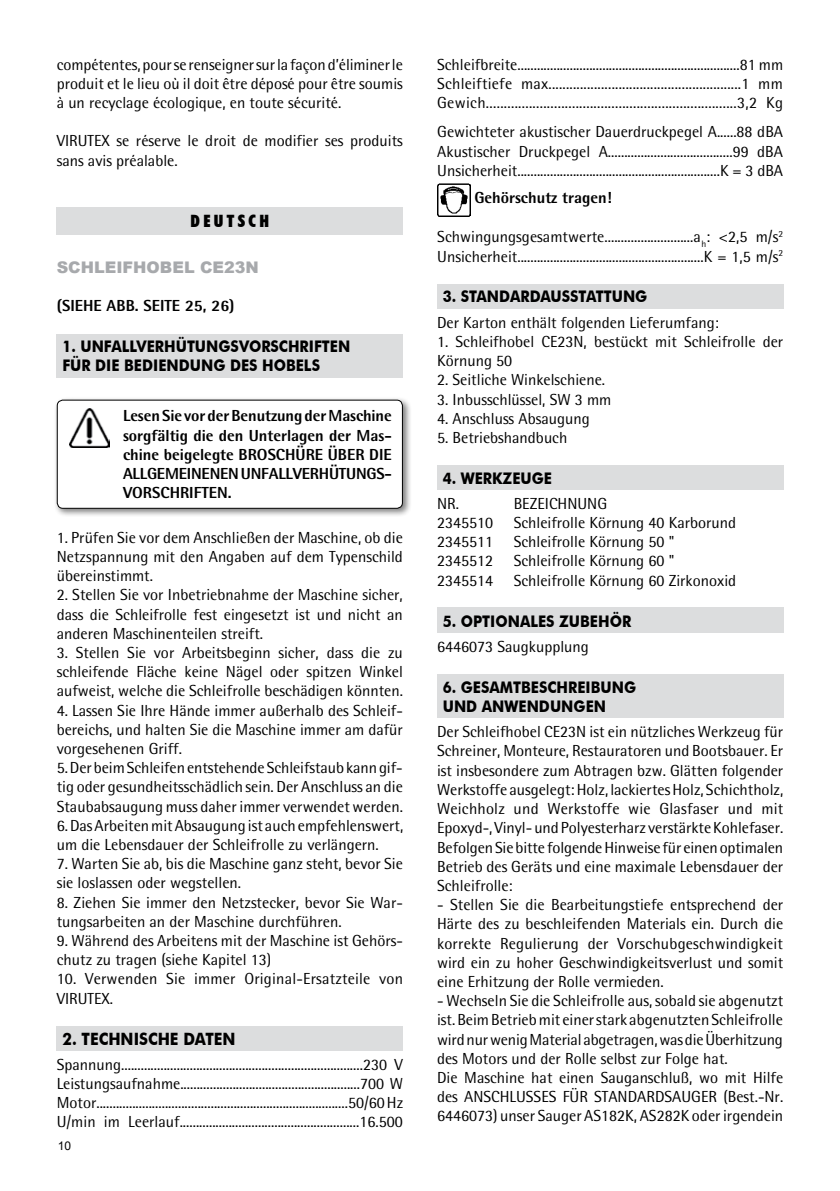
<style>
.page{position:relative;width:840px;height:1191px;background:#fff}
.page>*{position:absolute;margin:0;border:0;box-sizing:border-box;transform-origin:0 0}
.t1{font:700 17px "Futura BT";color:#000;scale:.9 1}
.t2{font:900 condensed 17px "Futura BT";letter-spacing:.2em;color:#000}
.t3{font:16px/19.2px "Rotis Semi Sans";color:#000;text-align:justify}
.t4{font:800 16px/19.2px "Rotis Semi Sans";color:#000;text-align:justify}
.t5{font:700 16px/19.2px "Futura BT";color:#000;scale:.9 1}
.t6{font:900 16px "Arial";color:#a7a9ac}
.t7{font:12px "Arial";color:#000}
</style>
<div class="page">
<div style="left:57px;top:207px;width:345px;height:28px;background:#dcddde"></div>
<div style="left:57px;top:334px;width:345px;height:43px;background:#dcddde"></div>
<div style="left:53px;top:396px;width:358px;height:121px;background:#000;opacity:.5"></div>
<div style="left:57px;top:400px;width:345px;height:108px;background:#fff;border-radius:6px"></div>
<img style="left:70px;top:408px;width:39px;height:39px">
<div style="left:57px;top:399px;width:345px;height:110px;border:1px solid #000;border-radius:6px"></div>
<div style="left:57px;top:1026px;width:345px;height:24px;background:#dcddde"></div>
<img style="left:437px;top:183px;width:33px;height:33px">
<div style="left:437px;top:284px;width:345px;height:24px;background:#dcddde"></div>
<div style="left:437px;top:465px;width:345px;height:24px;background:#dcddde"></div>
<div style="left:437px;top:608px;width:345px;height:25px;background:#dcddde"></div>
<div style="left:437px;top:674px;width:345px;height:44px;background:#dcddde"></div>
<p class="t3" style="left:57px;top:54px;width:347px">compétentes, pour se renseigner sur la façon d’éliminer le produit et le lieu où il doit être déposé pour être soumis à un recyclage écologique, en toute sécurité.</p>
<p class="t3" style="left:57px;top:131px;width:347px">VIRUTEX se réserve le droit de modifier ses produits sans avis préalable.</p>
<p class="t2" style="left:190px;top:211px;width:80px">DEUTSCH</p>
<p class="t6" style="left:57px;top:256px;width:203px">SCHLEIFHOBEL CE23N</p>
<p class="t4" style="left:57px;top:296px;width:179px">(SIEHE ABB. SEITE 25, 26)</p>
<p class="t5" style="left:62px;top:337px;width:321px">1. UNFALLVERHÜTUNGSVORSCHRIFTEN<br>FÜR DIE BEDIENDUNG DES HOBELS</p>
<p class="t4" style="left:123px;top:406px;width:270px">Lesen Sie vor der Benutzung der Maschine sorgfältig die den Unterlagen der Mas&shy;chine beigelegte BROSCHÜRE ÜBER DIE ALLGEMEINENEN UNFALLVERHÜTUNGS-VORSCHRIFTEN.</p>
<p class="t3" style="left:57px;top:527px;width:347px">1. Prüfen Sie vor dem Anschließen der Maschine, ob die Netzspannung mit den Angaben auf dem Typenschild übereinstimmt.</p>
<p class="t3" style="left:57px;top:585px;width:347px">2. Stellen Sie vor Inbetriebnahme der Maschine sicher, dass die Schleifrolle fest eingesetzt ist und nicht an anderen Maschinenteilen streift.</p>
<p class="t3" style="left:57px;top:643px;width:347px">3. Stellen Sie vor Arbeitsbeginn sicher, dass die zu schleifende Fläche keine Nägel oder spitzen Winkel aufweist, welche die Schleifrolle beschädigen könnten.</p>
<p class="t3" style="left:57px;top:700px;width:347px">4. Lassen Sie Ihre Hände immer außerhalb des Schleif&shy;bereichs, und halten Sie die Maschine immer am dafür vorgesehenen Griff.</p>
<p class="t3" style="left:57px;top:758px;width:347px">5. Der beim Schleifen entstehende Schleifstaub kann gif&shy;tig oder gesundheitsschädlich sein. Der Anschluss an die Staubabsaugung muss daher immer verwendet werden.</p>
<p class="t3" style="left:57px;top:815px;width:348px">6. Das Arbeiten mit Absaugung ist auch empfehlenswert, um die Lebensdauer der Schleifrolle zu verlängern.</p>
<p class="t3" style="left:57px;top:854px;width:347px">7. Warten Sie ab, bis die Maschine ganz steht, bevor Sie sie loslassen oder wegstellen.</p>
<p class="t3" style="left:57px;top:892px;width:347px">8. Ziehen Sie immer den Netzstecker, bevor Sie War&shy;tungsarbeiten an der Maschine durchführen.</p>
<p class="t3" style="left:57px;top:931px;width:347px">9. Während des Arbeitens mit der Maschine ist Gehörs&shy;chutz zu tragen (siehe Kapitel 13)</p>
<p class="t3" style="left:57px;top:969px;width:347px">10. Verwenden Sie immer Original-Ersatzteile von<br>VIRUTEX.</p>
<p class="t1" style="left:62px;top:1028px;width:194px">2. TECHNISCHE DATEN</p>
<p class="t3" style="left:57px;top:1054px;width:348px">Spannung..........................................................................230 V Leistungsaufnahme.......................................................700 W Motor.............................................................................50/60 Hz U/min im Leerlauf.......................................................16.500</p>
<p class="t7" style="left:58px;top:1137px;width:15px">10</p>
<p class="t3" style="left:437px;top:54px;width:347px">Schleifbreite....................................................................81 mm Schleiftiefe max.......................................................1 mm Gewich......................................................................3,2 Kg</p>
<p class="t3" style="left:437px;top:122px;width:347px">Gewichteter akustischer Dauerdruckpegel A......88 dBA Akustischer Druckpegel A......................................99 dBA Unsicherheit..............................................................K = 3 dBA</p>
<p class="t4" style="left:474px;top:188px;width:139px">Gehörschutz tragen!</p>
<p class="t3" style="left:437px;top:227px;width:347px">Schwingungsgesamtwerte...........................a<sub>h</sub>: &lt;2,5 m/s<sup>2<br></sup>Unsicherheit.........................................................K = 1,5 m/s<sup>2</sup></p>
<p class="t5" style="left:442px;top:287px;width:229px">3. STANDARDAUSSTATTUNG</p>
<p class="t3" style="left:437px;top:313px;width:283px">Der Karton enthält folgenden Lieferumfang:</p>
<p class="t3" style="left:437px;top:332px;width:347px">1. Schleifhobel CE23N, bestückt mit Schleifrolle der<br>Körnung 50</p>
<p class="t3" style="left:437px;top:370px;width:169px">2. Seitliche Winkelschiene.</p>
<p class="t3" style="left:437px;top:389px;width:176px">3. Inbusschlüssel, SW 3 mm</p>
<p class="t3" style="left:437px;top:409px;width:154px">4. Anschluss Absaugung</p>
<p class="t3" style="left:437px;top:428px;width:132px">5. Betriebshandbuch</p>
<p class="t5" style="left:442px;top:468px;width:123px">4. WERKZEUGE</p>
<p class="t3" style="left:437px;top:493px;width:23px">NR.</p>
<p class="t3" style="left:513px;top:493px;width:95px">BEZEICHNUNG</p>
<p class="t3" style="left:437px;top:513px;width:58px">2345510</p>
<p class="t3" style="left:513px;top:513px;width:224px">Schleifrolle Körnung 40 Karborund</p>
<p class="t3" style="left:437px;top:532px;width:58px">2345511</p>
<p class="t3" style="left:513px;top:532px;width:162px">Schleifrolle Körnung 50 "</p>
<p class="t3" style="left:437px;top:551px;width:58px">2345512</p>
<p class="t3" style="left:513px;top:551px;width:162px">Schleifrolle Körnung 60 "</p>
<p class="t3" style="left:437px;top:570px;width:58px">2345514</p>
<p class="t3" style="left:513px;top:570px;width:224px">Schleifrolle Körnung 60 Zirkonoxid</p>
<p class="t5" style="left:442px;top:611px;width:211px">5. OPTIONALES ZUBEHÖR</p>
<p class="t3" style="left:437px;top:637px;width:153px">6446073 Saugkupplung</p>
<p class="t5" style="left:442px;top:677px;width:216px">6. GESAMTBESCHREIBUNG<br>UND ANWENDUNGEN</p>
<p class="t3" style="left:437px;top:722px;width:347px">Der Schleifhobel CE23N ist ein nützliches Werkzeug für Schreiner, Monteure, Restauratoren und Bootsbauer. Er ist insbesondere zum Abtragen bzw. Glätten folgender Werkstoffe ausgelegt: Holz, lackiertes Holz, Schichtholz, Weichholz und Werkstoffe wie Glasfaser und mit Epoxyd-, Vinyl- und Polyesterharz verstärkte Kohlefaser.<br>Befolgen Sie bitte folgende Hinweise für einen optimalen Betrieb des Geräts und eine maximale Lebensdauer der Schleifrolle:</p>
<p class="t3" style="left:437px;top:895px;width:347px">- Stellen Sie die Bearbeitungstiefe entsprechend der Härte des zu beschleifenden Materials ein. Durch die korrekte Regulierung der Vorschubgeschwindigkeit wird ein zu hoher Geschwindigkeitsverlust und somit eine Erhitzung der Rolle vermieden.</p>
<p class="t3" style="left:437px;top:991px;width:347px;text-align:left">- Wechseln Sie die Schleifrolle aus, sobald sie abgenutzt ist. Beim Betrieb mit einer stark abgenutzten Schleifrolle wird nur wenig Material abgetragen, was die Überhitzung des Motors und der Rolle selbst zur Folge hat.<br>Die Maschine hat einen Sauganschluß, wo mit Hilfe des ANSCHLUSSES FÜR STANDARDSAUGER (Best.-Nr.<br>6446073) unser Sauger AS182K, AS282K oder irgendein</p>
</div>
